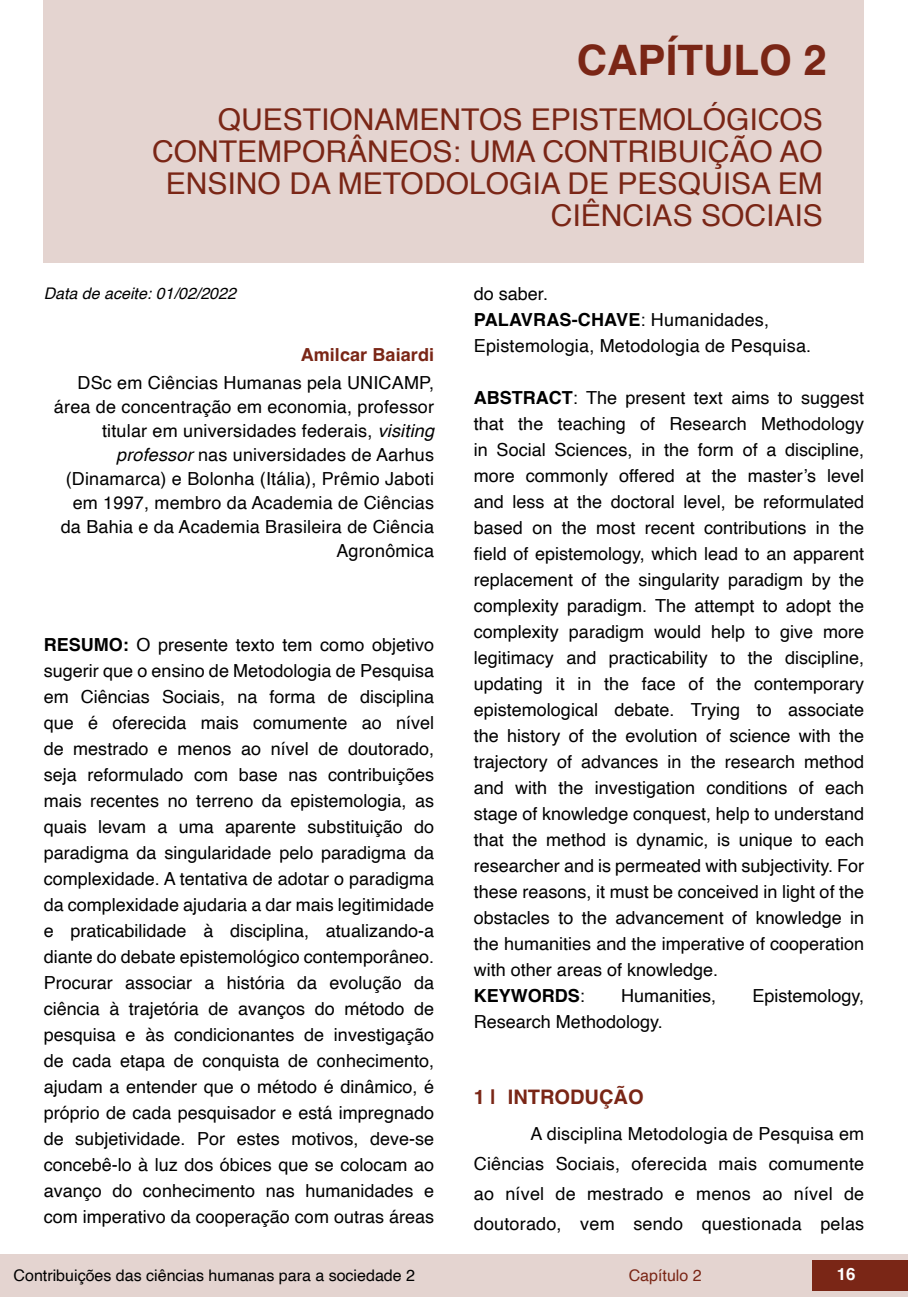
<style>
.page{position:relative;width:908px;height:1304px;background:#fff}
.page>*{position:absolute;margin:0;border:0;box-sizing:border-box;transform-origin:0 0}
.t1{font:700 42px "Helvetica";color:#7a2616}
.t2{font:30px/32px "Helvetica";color:#7a2616;text-align:right}
.t3{font:700 20px "Helvetica";color:#7a2616}
.t4{font:18px/26px "Helvetica";color:#000;text-align:justify}
.t5{font:700 18px "Helvetica";letter-spacing:.005em;color:#7a2616}
.t6{font:700 16.8px "Helvetica";color:#fff}
.t7{font:16px "Helvetica";color:#000}
.t8{font:italic 16px "Helvetica";color:#000}
.t9{font:16px "Helvetica";color:#7a2616}
.s1{font-style:italic}
.s2{font-weight:700}
</style>
<div class="page">
<div style="left:0;top:1254px;width:906px;height:43px;background:#e4d4d0"></div>
<div style="left:812px;top:1261px;width:95px;height:30px;background:#7a2616"></div>
<div style="left:44px;top:0;width:819px;height:263px;background:#e4d4d0"></div>
<h1 class="t1" style="left:576px;top:35px;width:251px">CAPÍTULO 2</h1>
<h2 class="t2" style="left:152px;top:104px;width:672px">QUESTIONAMENTOS EPISTEMOLÓGICOS<br>CONTEMPORÂNEOS: UMA CONTRIBUIÇÃO AO<br>ENSINO DA METODOLOGIA DE PESQUISA EM<br>CIÊNCIAS SOCIAIS</h2>
<p class="t8" style="left:44px;top:280px;width:194px">Data de aceite: 01/02/2022</p>
<p class="t5" style="left:300px;top:344px;width:135px">Amilcar Baiardi</p>
<p class="t4" style="left:54px;top:371px;width:381px;line-height:24px;text-align:right">DSc em Ciências Humanas pela UNICAMP, área de concentração em economia, professor titular em universidades federais, <span class="s1">visiting professor</span> nas universidades de Aarhus (Dinamarca) e Bolonha (Itália), Prêmio Jaboti em 1997, membro da Academia de Ciências da Bahia e da Academia Brasileira de Ciência Agronômica</p>
<p class="t4" style="left:44px;top:632px;width:392px"><span class="s2">RESUMO:</span> O presente texto tem como objetivo sugerir que o ensino de Metodologia de Pesquisa em Ciências Sociais, na forma de disciplina que é oferecida mais comumente ao nível de mestrado e menos ao nível de doutorado, seja reformulado com base nas contribuições mais recentes no terreno da epistemologia, as quais levam a uma aparente substituição do paradigma da singularidade pelo paradigma da complexidade. A tentativa de adotar o paradigma da complexidade ajudaria a dar mais legitimidade e praticabilidade à disciplina, atualizando-a diante do debate epistemológico contemporâneo.<br>Procurar associar a história da evolução da ciência à trajetória de avanços do método de pesquisa e às condicionantes de investigação de cada etapa de conquista de conhecimento, ajudam a entender que o método é dinâmico, é próprio de cada pesquisador e está impregnado de subjetividade. Por estes motivos, deve-se concebê-lo à luz dos óbices que se colocam ao avanço do conhecimento nas humanidades e com imperativo da cooperação com outras áreas</p>
<p class="t4" style="left:473px;top:281px;width:339px;text-align:left">do saber.<br><span class="s2">PALAVRAS-CHAVE</span>: Humanidades,<br>Epistemologia, Metodologia de Pesquisa.</p>
<p class="t4" style="left:473px;top:385px;width:392px;text-align:left"><span class="s2">ABSTRACT</span>: The present text aims to suggest that the teaching of Research Methodology in Social Sciences, in the form of a discipline, more commonly offered at the master’s level and less at the doctoral level, be reformulated based on the most recent contributions in the field of epistemology, which lead to an apparent replacement of the singularity paradigm by the complexity paradigm. The attempt to adopt the complexity paradigm would help to give more legitimacy and practicability to the discipline, updating it in the face of the contemporary epistemological debate. Trying to associate the history of the evolution of science with the trajectory of advances in the research method and with the investigation conditions of each stage of knowledge conquest, help to understand that the method is dynamic, is unique to each researcher and is permeated with subjectivity. For these reasons, it must be conceived in light of the obstacles to the advancement of knowledge in the humanities and the imperative of cooperation with other areas of knowledge.<br><span class="s2">KEYWORDS</span>:</p>
<p class="t4" style="left:621px;top:983px;width:97px">Humanities,</p>
<p class="t4" style="left:752px;top:983px;width:113px">Epistemology,</p>
<p class="t4" style="left:473px;top:1009px;width:190px">Research Methodology.</p>
<p class="t3" style="left:473px;top:1085px;width:171px">1 | INTRODUÇÃO</p>
<p class="t4" style="left:473px;top:1119px;width:392px;line-height:30px;text-indent:57px">A disciplina Metodologia de Pesquisa em Ciências Sociais, oferecida mais comumente ao nível de mestrado e menos ao nível de doutorado, vem sendo questionada pelas</p>
<p class="t7" style="left:14px;top:1263px;width:403px">Contribuições das ciências humanas para a sociedade 2</p>
<p class="t9" style="left:628px;top:1263px;width:74px">Capítulo 2</p>
<p class="t6" style="left:836px;top:1264px;width:20px">16</p>
</div>
